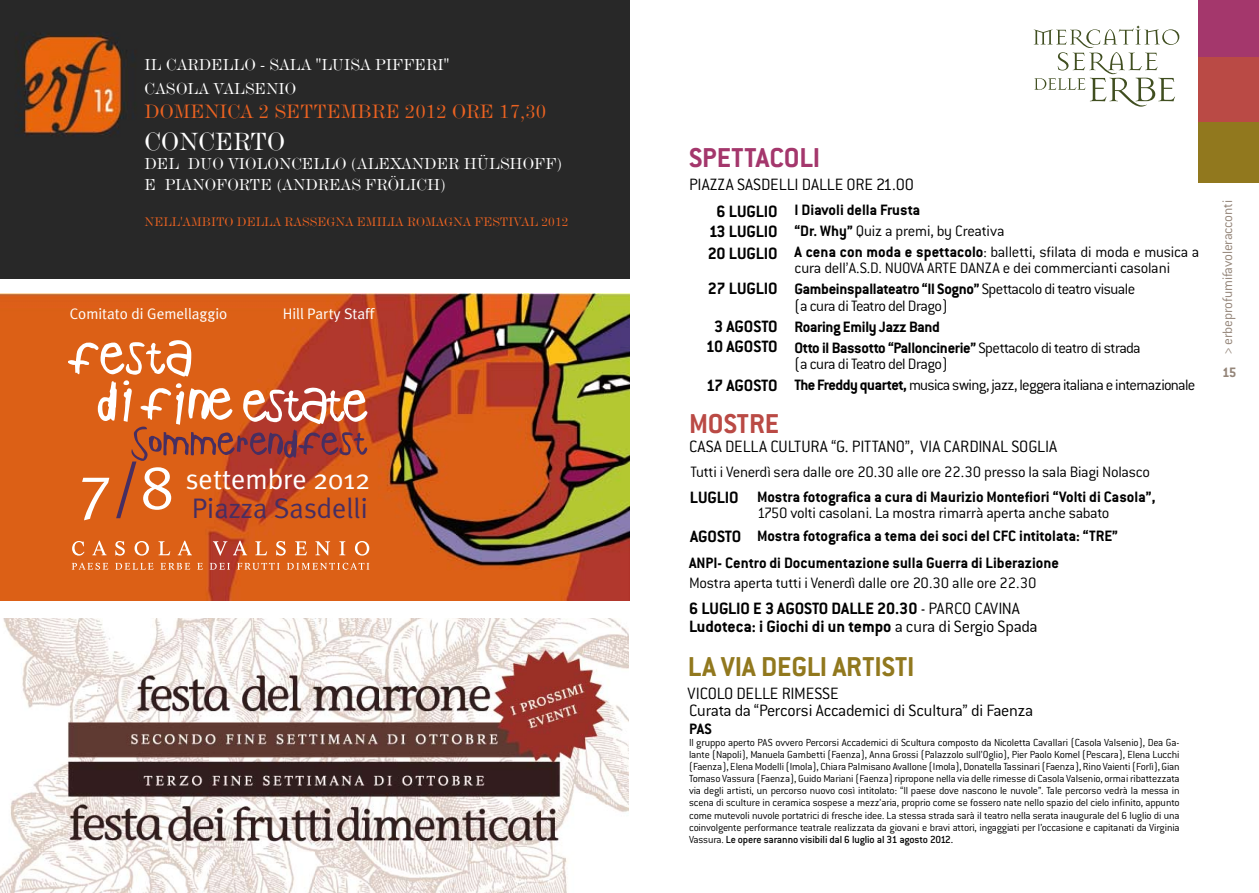
<style>
.page{position:relative;width:1259px;height:893px;background:#fff}
.page>*{position:absolute;margin:0;border:0;box-sizing:border-box;transform-origin:0 0}
.t1{font:700 30px "Conduit ITC";color:#91781e}
.t2{font:700 30px "Conduit ITC";color:#a4376c}
.t3{font:700 30px "Conduit ITC";color:#ba4a45}
.t4{font:28.35px/28.7px "Meta Plus Normal";color:#472e61;text-align:right}
.t5{font:25.95px "De Vinne BT";color:#fff}
.t6{font:20.1px "De Vinne BT";color:#ea6221}
.t7{font:700 18px/19.8px "Conduit ITC";color:#000}
.t8{font:300 18px "Conduit ITC";letter-spacing:-.01em;color:#000}
.t9{font:300 16.5px/21px "Conduit ITC";letter-spacing:-.02em;color:#000}
.t10{font:700 16.5px/21px "Conduit ITC";letter-spacing:-.005em;color:#000}
.t11{font:16.5px/24.2px "De Vinne BT";color:#fff}
.t12{font:300 16.5px/21px "Conduit ITC";letter-spacing:-.04em;color:#000}
.t13{font:15.3px "Meta Plus Normal";color:#fff}
.t14{font:300 15px "Conduit ITC";letter-spacing:-.015em;color:#948579}
.t15{font:700 15px "Conduit ITC";color:#948579}
.t16{font:12.9px "De Vinne BT";color:#ea6221}
.t17{font:300 11.25px/12px "Conduit ITC";letter-spacing:-.02em;color:#000;text-align:justify}
.s1{color:#fff}
.s2{font-weight:700}
.s3{font-weight:300}
.s4{font-weight:500}
</style>
<div class="page">
<svg style="left:1033px;top:26px;width:146px;height:81px"></svg>
<div style="left:1198px;top:0;width:61px;height:61px;background:#a4376c"></div>
<div style="left:1198px;top:57px;width:61px;height:65px;background:#ba4a45"></div>
<div style="left:1198px;top:122px;width:61px;height:61px;background:#91781e"></div>
<img style="left:0;top:619px;width:629px;height:274px">
<img style="left:0;top:293px;width:629px;height:308px">
<svg style="left:68px;top:340px;width:299px;height:121px"></svg>
<svg style="left:72px;top:541px;width:12px;height:15px"></svg>
<svg style="left:92px;top:541px;width:15px;height:14px"></svg>
<svg style="left:115px;top:541px;width:10px;height:15px"></svg>
<svg style="left:135px;top:541px;width:14px;height:15px"></svg>
<svg style="left:158px;top:541px;width:12px;height:14px"></svg>
<svg style="left:178px;top:541px;width:14px;height:14px"></svg>
<svg style="left:213px;top:541px;width:14px;height:15px"></svg>
<svg style="left:233px;top:541px;width:14px;height:14px"></svg>
<svg style="left:255px;top:541px;width:12px;height:14px"></svg>
<svg style="left:276px;top:541px;width:10px;height:15px"></svg>
<svg style="left:295px;top:541px;width:12px;height:14px"></svg>
<svg style="left:315px;top:541px;width:15px;height:14px"></svg>
<svg style="left:339px;top:541px;width:6px;height:14px"></svg>
<svg style="left:355px;top:541px;width:14px;height:15px"></svg>
<svg style="left:72px;top:563px;width:36px;height:7px"></svg>
<svg style="left:115px;top:563px;width:38px;height:7px"></svg>
<svg style="left:160px;top:563px;width:30px;height:7px"></svg>
<svg style="left:197px;top:563px;width:6px;height:7px"></svg>
<svg style="left:210px;top:563px;width:20px;height:7px"></svg>
<svg style="left:237px;top:563px;width:43px;height:7px"></svg>
<svg style="left:287px;top:563px;width:82px;height:7px"></svg>
<div style="left:0;top:0;width:629px;height:279px;background:#282828"></div>
<h3 class="t11" style="left:145px;top:52px;width:306px">IL CARDELLO - SALA "LUISA PIFFERI"<br>CASOLA VALSENIO</h3>
<h3 class="t6" style="left:145px;top:100px;width:403px">DOMENICA 2 SETTEMBRE 2012 ORE 17,30</h3>
<h3 class="t5" style="left:145px;top:125px;width:142px">CONCERTO</h3>
<h3 class="t11" style="left:145px;top:153px;width:419px;line-height:20.7px">DEL DUO VIOLONCELLO (ALEXANDER HÜLSHOFF)<br>E PIANOFORTE (ANDREAS FRÖLICH)</h3>
<p class="t16" style="left:145px;top:214px;width:425px">NELL'AMBITO DELLA RASSEGNA EMILIA ROMAGNA FESTIVAL 2012</p>
<h3 class="t13" style="left:70px;top:305px;width:159px">Comitato di Gemellaggio</h3>
<h3 class="t13" style="left:283px;top:305px;width:93px">Hill Party Staff</h3>
<h2 class="t4" style="left:79px;top:465px;width:293px"><span class="s1">settembre 2012<br></span><sup>7</sup><sup>/</sup><sup>8</sup> Piazza Sasdelli</h2>
<h1 class="t2" style="left:689px;top:141px;width:133px">SPETTACOLI</h1>
<h3 class="t8" style="left:689px;top:174px;width:227px">PIAZZA SASDELLI DALLE ORE 21.00</h3>
<h3 class="t7" style="left:709px;top:201px;width:70px;text-align:center">6 LUGLIO<br>13 LUGLIO</h3>
<h3 class="t7" style="left:708px;top:236px;width:71px;line-height:35.1px">20 LUGLIO<br>27 LUGLIO</h3>
<h3 class="t7" style="left:706px;top:315px;width:73px;line-height:20.2px;text-align:center">3 AGOSTO<br>10 AGOSTO</h3>
<h3 class="t7" style="left:706px;top:375px;width:73px">17 AGOSTO</h3>
<h1 class="t3" style="left:689px;top:406px;width:92px">MOSTRE</h1>
<h3 class="t9" style="left:794px;top:199px;width:406px"><span class="s2">I Diavoli della Frusta<br>“Dr. Why”</span> Quiz a premi, by Creativa<br><span class="s2">A cena con moda e spettacolo</span>: balletti, sfilata di moda e musica a</h3>
<h3 class="t9" style="left:794px;top:258px;width:377px">cura dell’A.S.D. NUOVA ARTE DANZA e dei commercianti casolani<br><span class="s2">Gambeinspallateatro “Il Sogno”</span> Spettacolo di teatro visuale</h3>
<h3 class="t9" style="left:794px;top:295px;width:154px">(a cura di Teatro del Drago)</h3>
<h3 class="t10" style="left:794px;top:316px;width:348px">Roaring Emily Jazz Band<br>Otto il Bassotto “Palloncinerie” <span class="s3">Spettacolo di teatro di strada</span></h3>
<h3 class="t12" style="left:794px;top:354px;width:402px">(a cura di Teatro del Drago)<br><span class="s2">The Freddy quartet,</span> musica swing, jazz, leggera italiana e internazionale</h3>
<h3 class="t8" style="left:689px;top:437px;width:370px">CASA DELLA CULTURA “G. PITTANO”, VIA CARDINAL SOGLIA</h3>
<h3 class="t9" style="left:690px;top:462px;width:461px">Tutti i Venerdì sera dalle ore 20.30 alle ore 22.30 presso la sala Biagi Nolasco</h3>
<h3 class="t7" style="left:690px;top:478px;width:53px;line-height:38.7px">LUGLIO<br>AGOSTO</h3>
<h3 class="t10" style="left:757px;top:486px;width:400px">Mostra fotografica a cura di Maurizio Montefiori “Volti di Casola”,</h3>
<h3 class="t9" style="left:757px;top:502px;width:354px">1750 volti casolani. La mostra rimarrà aperta anche sabato</h3>
<h3 class="t10" style="left:757px;top:525px;width:362px">Mostra fotografica a tema dei soci del CFC intitolata: “TRE”</h3>
<h3 class="t10" style="left:689px;top:552px;width:371px">ANPI- Centro di Documentazione sulla Guerra di Liberazione</h3>
<h3 class="t9" style="left:689px;top:572px;width:349px">Mostra aperta tutti i Venerdì dalle ore 20.30 alle ore 22.30</h3>
<h3 class="t7" style="left:689px;top:599px;width:350px;line-height:18px">6 LUGLIO E 3 AGOSTO DALLE 20.30 <span class="s3">- PARCO CAVINA<br></span>Ludoteca: i Giochi di un tempo <span class="s3">a cura di Sergio Spada</span></h3>
<h1 class="t1" style="left:688px;top:649px;width:228px">LA VIA DEGLI ARTISTI</h1>
<h3 class="t8" style="left:687px;top:684px;width:153px">VICOLO DELLE RIMESSE</h3>
<h3 class="t8" style="left:689px;top:701px;width:346px">Curata da “Percorsi Accademici di Scultura” di Faenza</h3>
<h3 class="t10" style="left:689px;top:718px;width:24px">PAS</h3>
<p class="t17" style="left:689px;top:737px;width:492px">Il gruppo aperto PAS ovvero Percorsi Accademici di Scultura composto da Nicoletta Cavallari (Casola Valsenio), Dea Ga&shy;lante (Napoli), Manuela Gambetti (Faenza), Anna Grossi (Palazzolo sull’Oglio), Pier Paolo Komel (Pescara), Elena Lucchi (Faenza), Elena Modelli (Imola), Chiara Palmisano Avallone (Imola), Donatella Tassinari (Faenza), Rino Vaienti (Forlì), Gian Tomaso Vassura (Faenza), Guido Mariani (Faenza) ripropone nella via delle rimesse di Casola Valsenio, ormai ribattezzata via degli artisti, un percorso nuovo così intitolato: “Il paese dove nascono le nuvole”. Tale percorso vedrà la messa in scena di sculture in ceramica sospese a mezz’aria, proprio come se fossero nate nello spazio del cielo infinito, appunto come mutevoli nuvole portatrici di fresche idee. La stessa strada sarà il teatro nella serata inaugurale del 6 luglio di una coinvolgente performance teatrale realizzata da giovani e bravi attori, ingaggiati per l’occasione e capitanati da Virginia Vassura. <span class="s4">Le opere saranno visibili dal 6 luglio al 31 agosto 2012.</span></p>
<h3 class="t14" style="left:1219px;top:355px;width:156px;rotate:-90deg">&gt; erbeprofumifavoleracconti</h3>
<h3 class="t15" style="left:1222px;top:364px;width:16px">15</h3>
</div>
